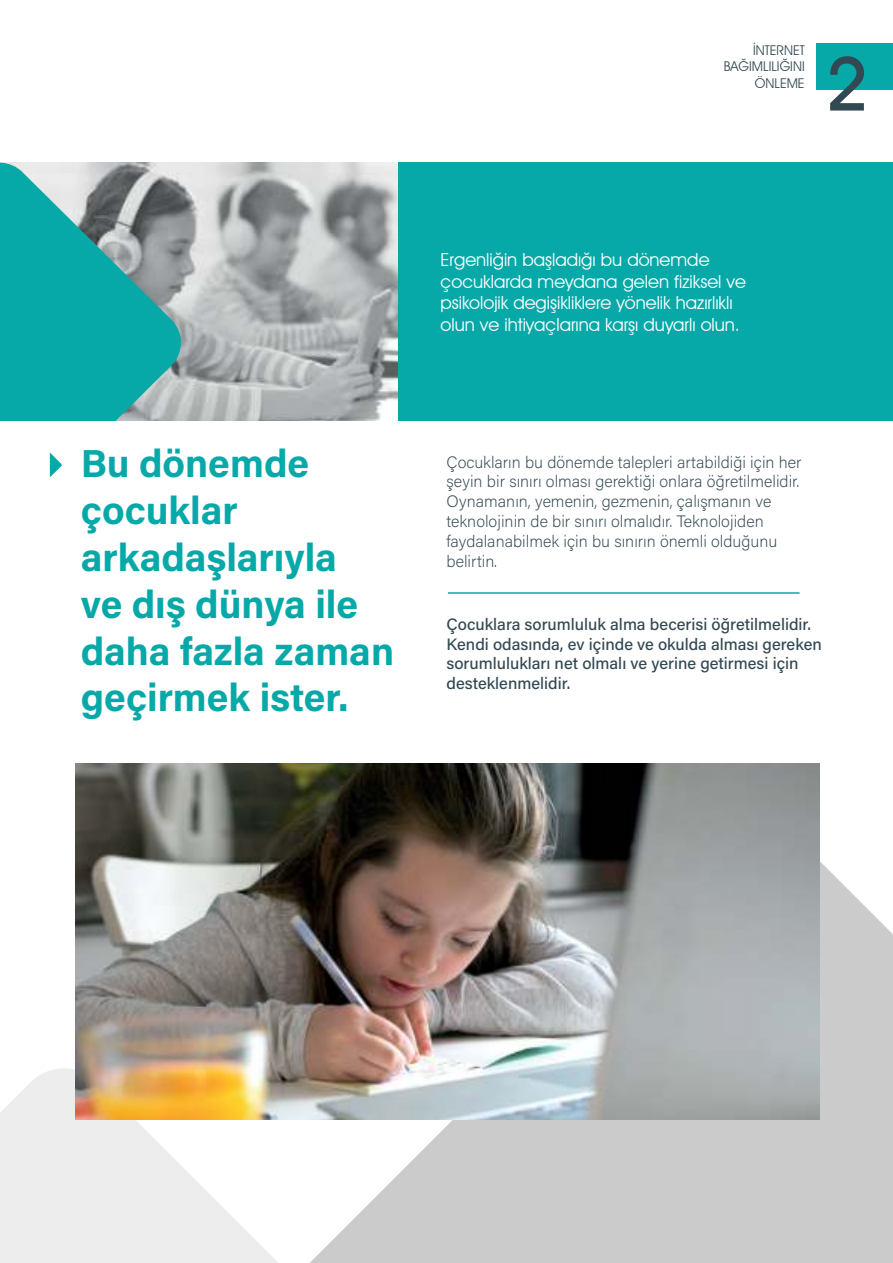
<style>
.page{position:relative;width:893px;height:1263px;background:#fff}
.page>*{position:absolute;margin:0;border:0;box-sizing:border-box;transform-origin:0 0}
.t1{font:500 75px "Avant Garde IT Cby BT";color:#324852}
.t2{font:700 39px/46.8px "Acumin Pro";color:#07a8a8}
.t3{font:18px/21.6px "Avant Garde IT Cby BT";color:#fff}
.t4{font:200 16.5px/19.8px "Acumin Pro";color:#324852}
.t5{font:500 16.5px/19.8px "Acumin Pro";color:#324852}
.t6{font:13.5px/16.2px "Avant Garde IT Cby BT";color:#324852;text-align:right}
</style>
<div class="page">
<svg style="left:294px;top:862px;width:599px;height:401px;background:#d1d2d2"></svg>
<svg style="left:0;top:1068px;width:294px;height:195px;fill:#ededed"></svg>
<div style="left:816px;top:44px;width:77px;height:46px;background:#07a8a8"></div>
<img style="left:184px;top:163px;width:215px;height:258px">
<svg style="left:0;top:163px;width:184px;height:258px;background:#3ea7a7"></svg>
<div style="left:399px;top:163px;width:494px;height:258px;background:#07a8a8"></div>
<svg style="left:50px;top:452px;width:12px;height:25px"></svg>
<img style="left:76px;top:763px;width:744px;height:356px">
<hr style="left:448px;top:592px;width:352px;height:2px;background:#07a8a8">
<p class="t6" style="left:724px;top:42px;width:83px">İNTERNET<br>BAĞIMLILIĞINI<br>ÖNLEME</p>
<h1 class="t1" style="left:826px;top:38px;width:44px">2</h1>
<p class="t3" style="left:441px;top:249px;width:307px">Ergenliğin başladığı bu dönemde çocuklarda meydana gelen fiziksel ve psikolojik degişikliklere yönelik hazırlıklı olun ve ihtiyaçlarına karşı duyarlı olun.</p>
<h2 class="t2" style="left:81px;top:444px;width:315px">Bu dönemde çocuklar arkadaşlarıyla<br>ve dış dünya ile daha fazla zaman geçirmek ister.</h2>
<p class="t4" style="left:446px;top:452px;width:357px">Çocukların bu dönemde talepleri artabildiği için her şeyin bir sınırı olması gerektiği onlara öğretilmelidir.<br>Oynamanın, yemenin, gezmenin, çalışmanın ve teknolojinin de bir sınırı olmalıdır. Teknolojiden faydalanabilmek için bu sınırın önemli olduğunu belirtin.</p>
<p class="t5" style="left:446px;top:615px;width:377px">Çocuklara sorumluluk alma becerisi öğretilmelidir.<br>Kendi odasında, ev içinde ve okulda alması gereken sorumlulukları net olmalı ve yerine getirmesi için desteklenmelidir.</p>
</div>
